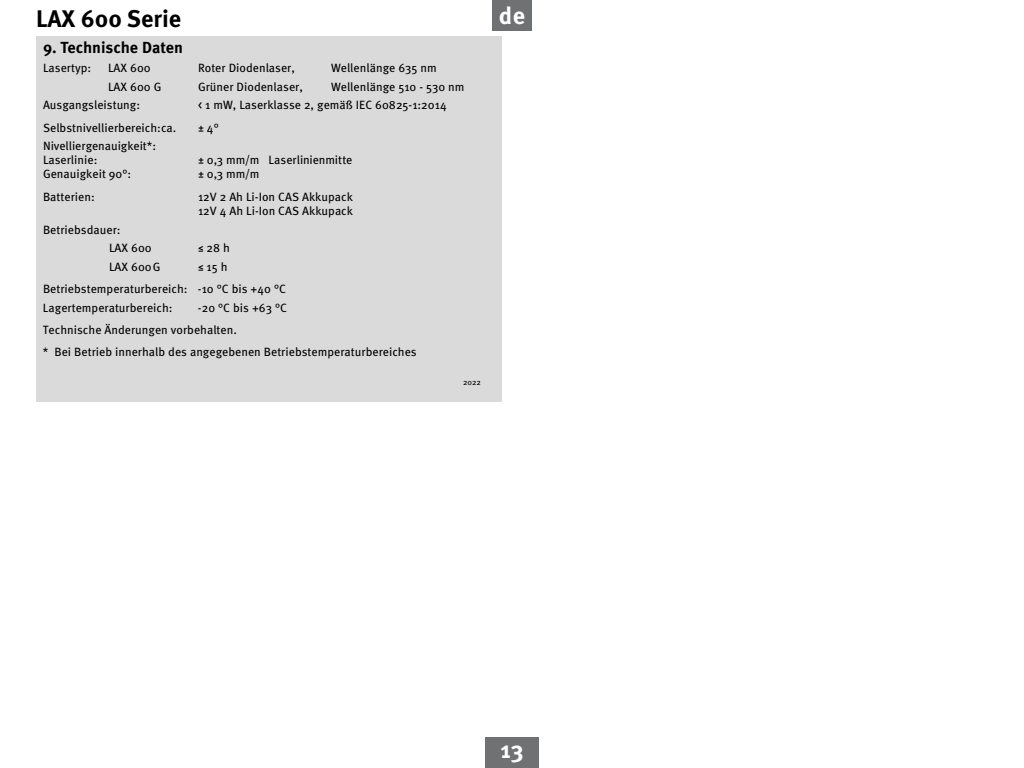
<style>
.page{position:relative;width:1024px;height:768px;background:#fff}
.page>*{position:absolute;margin:0;border:0;box-sizing:border-box;transform-origin:0 0}
.t1{font:700 24px "Meta Pro";color:#000}
.t2{font:700 24px "Meta Pro";color:#fff}
.t3{font:700 16px "Meta Pro";color:#000}
.t4{font:12px/22.2px "Meta Pro";color:#000}
.t5{font:8px "Meta Pro";color:#000}
</style>
<div class="page">
<div style="left:485px;top:738px;width:54px;height:30px;background:#707173"></div>
<div style="left:492px;top:0;width:40px;height:30px;background:#707173"></div>
<div style="left:36px;top:36px;width:466px;height:365px;background:#dadada"></div>
<h1 class="t1" style="left:36px;top:-1px;width:147px">LAX 600 Serie</h1>
<h2 class="t3" style="left:43px;top:35px;width:142px">9. Technische Daten</h2>
<p class="t4" style="left:43px;top:56px;width:50px">Lasertyp:</p>
<p class="t4" style="left:108px;top:56px;width:44px">LAX 600</p>
<p class="t4" style="left:198px;top:56px;width:99px">Roter Diodenlaser,</p>
<p class="t4" style="left:331px;top:56px;width:107px">Wellenlänge 635 nm</p>
<p class="t4" style="left:108px;top:75px;width:55px">LAX 600 G</p>
<p class="t4" style="left:198px;top:75px;width:106px">Grüner Diodenlaser,</p>
<p class="t4" style="left:331px;top:75px;width:135px">Wellenlänge 510 - 530 nm</p>
<p class="t4" style="left:43px;top:93px;width:99px">Ausgangsleistung:</p>
<p class="t4" style="left:198px;top:93px;width:250px">&lt; 1 mW, Laserklasse 2, gemäß IEC 60825-1:2014</p>
<p class="t4" style="left:43px;top:115px;width:135px">Selbstnivellierbereich:ca.</p>
<p class="t4" style="left:198px;top:115px;width:22px">± 4°</p>
<p class="t4" style="left:43px;top:137px;width:115px;line-height:14.4px">Nivelliergenauigkeit*:<br>Laserlinie:</p>
<p class="t4" style="left:198px;top:148px;width:156px">± 0,3 mm/m Laserlinienmitte</p>
<p class="t4" style="left:43px;top:162px;width:90px">Genauigkeit 90°:</p>
<p class="t4" style="left:198px;top:162px;width:63px">± 0,3 mm/m</p>
<p class="t4" style="left:43px;top:184px;width:53px">Batterien:</p>
<p class="t4" style="left:198px;top:188px;width:157px;line-height:14.4px">12V 2 Ah Li-Ion CAS Akkupack<br>12V 4 Ah Li-Ion CAS Akkupack</p>
<p class="t4" style="left:109px;top:219px;width:44px;line-height:18.6px;text-indent:-66px">Betriebsdauer:<br>LAX 600</p>
<p class="t4" style="left:198px;top:236px;width:34px">≤ 28 h</p>
<p class="t4" style="left:43px;top:255px;width:245px;text-indent:155px">≤ 15 h<br>Betriebstemperaturbereich: -10 °C bis +40 °C</p>
<p class="t4" style="left:43px;top:296px;width:131px">Lagertemperaturbereich:</p>
<p class="t4" style="left:109px;top:255px;width:53px">LAX 600G</p>
<p class="t4" style="left:43px;top:296px;width:375px;text-indent:155px">-20 °C bis +63 °C<br>Technische Änderungen vorbehalten.<br>* Bei Betrieb innerhalb des angegebenen Betriebstemperaturbereiches</p>
<p class="t5" style="left:463px;top:377px;width:19px">2022</p>
<h1 class="t2" style="left:499px;top:-3px;width:28px">de</h1>
<h1 class="t2" style="left:500px;top:731px;width:25px">13</h1>
</div>
